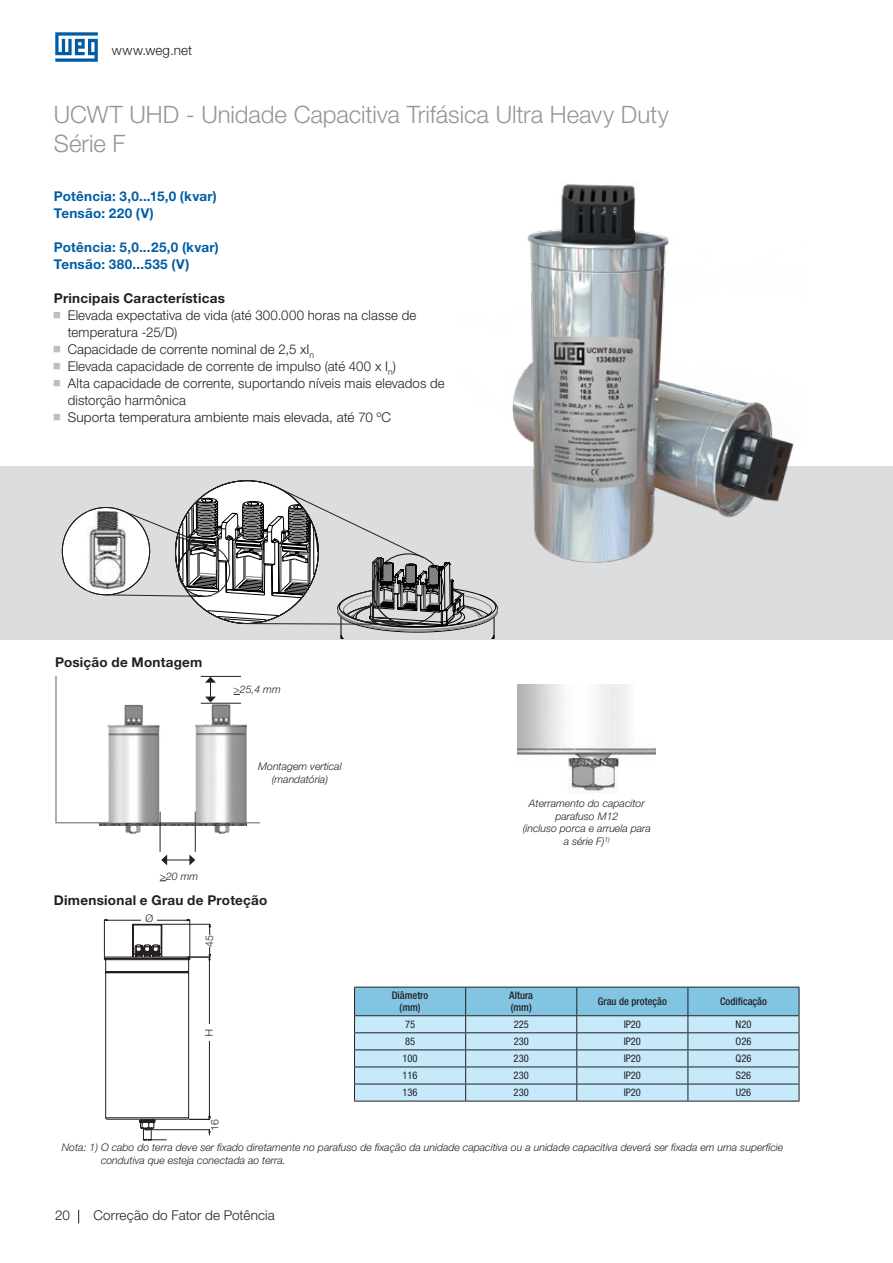
<style>
.page{position:relative;width:893px;height:1263px;background:#fff}
.page>*{position:absolute;margin:0;border:0;box-sizing:border-box;transform-origin:0 0}
.t1{font:300 24px/28.8px "Helvetica Neue LT Pro";color:#949698}
.t2{font:300 13.5px/17px "Helvetica Neue LT Pro";letter-spacing:.01em;color:#231f20}
.t3{font:700 13.5px/17px "Helvetica Neue LT Pro";letter-spacing:.02em;color:#005da4}
.t4{font:700 13.5px "Helvetica Neue LT Pro";letter-spacing:.02em;color:#231f20}
.t5{font:italic 300 10.5px/12.6px "Helvetica Neue LT Pro";color:#231f20;text-align:center}
.t6{font:condensed 10.5px "Helvetica Neue LT Pro";color:#231f20}
.t7{font:500 condensed 10.5px/12.6px "Helvetica Neue LT Pro";color:#231f20;text-align:center}
.t8{font:300 10.5px "Helvetica Neue LT Pro";color:#231f20}
</style>
<div class="page">
<svg style="left:55px;top:32px;width:43px;height:30px"></svg>
<svg style="left:78px;top:1210px;width:1px;height:13px"></svg>
<div style="left:0;top:466px;width:893px;height:174px;background:#dcddde"></div>
<svg style="left:103px;top:919px;width:108px;height:222px"></svg>
<div style="left:206px;top:935px;width:7px;height:12px;background:#fff"></div>
<div style="left:205px;top:1024px;width:8px;height:17px;background:#fff"></div>
<div style="left:142px;top:908px;width:15px;height:14px;background:#fff"></div>
<svg style="left:354px;top:987px;width:446px;height:114px;background:#aed7eb"></svg>
<hr style="left:354px;top:1032px;width:112px;height:1px;background:#231f20">
<hr style="left:354px;top:1049px;width:112px;height:1px;background:#231f20">
<hr style="left:354px;top:1066px;width:112px;height:1px;background:#231f20">
<hr style="left:354px;top:1084px;width:112px;height:1px;background:#231f20">
<hr style="left:354px;top:1101px;width:112px;height:1px;background:#231f20">
<hr style="left:466px;top:1032px;width:111px;height:1px;background:#231f20">
<hr style="left:466px;top:1049px;width:111px;height:1px;background:#231f20">
<hr style="left:466px;top:1066px;width:111px;height:1px;background:#231f20">
<hr style="left:466px;top:1084px;width:111px;height:1px;background:#231f20">
<hr style="left:466px;top:1101px;width:111px;height:1px;background:#231f20">
<hr style="left:577px;top:1032px;width:111px;height:1px;background:#231f20">
<hr style="left:577px;top:1049px;width:111px;height:1px;background:#231f20">
<hr style="left:577px;top:1066px;width:111px;height:1px;background:#231f20">
<hr style="left:577px;top:1084px;width:111px;height:1px;background:#231f20">
<hr style="left:577px;top:1101px;width:111px;height:1px;background:#231f20">
<hr style="left:688px;top:1032px;width:111px;height:1px;background:#231f20">
<hr style="left:688px;top:1049px;width:111px;height:1px;background:#231f20">
<hr style="left:688px;top:1066px;width:111px;height:1px;background:#231f20">
<hr style="left:688px;top:1084px;width:111px;height:1px;background:#231f20">
<hr style="left:688px;top:1101px;width:111px;height:1px;background:#231f20">
<svg style="left:62px;top:480px;width:436px;height:159px"></svg>
<img style="left:100px;top:824px;width:147px;height:2px">
<img style="left:114px;top:824px;width:39px;height:9px">
<img style="left:203px;top:824px;width:39px;height:9px">
<svg style="left:55px;top:675px;width:205px;height:149px"></svg>
<hr style="left:160px;top:812px;width:1px;height:40px;background:#231f20">
<hr style="left:195px;top:812px;width:1px;height:40px;background:#231f20">
<svg style="left:161px;top:854px;width:34px;height:11px"></svg>
<img style="left:108px;top:704px;width:138px;height:118px">
<img style="left:518px;top:684px;width:138px;height:109px">
<img style="left:461px;top:182px;width:333px;height:395px">
<p class="t2" style="left:112px;top:42px;width:82px">www.weg.net</p>
<h1 class="t1" style="left:54px;top:100px;width:616px">UCWT UHD - Unidade Capacitiva Trifásica Ultra Heavy Duty<br>Série F</h1>
<p class="t3" style="left:54px;top:187px;width:165px">Potência: 3,0...15,0 (kvar)<br>Tensão: 220 (V)</p>
<p class="t3" style="left:54px;top:238px;width:167px">Potência: 5,0...25,0 (kvar)<br>Tensão: 380...535 (V)</p>
<p class="t2" style="left:68px;top:306px;width:378px">Elevada expectativa de vida (até 300.000 horas na classe de temperatura -25/D)<br>Capacidade de corrente nominal de 2,5 xI<sub>n<br></sub>Elevada capacidade de corrente de impulso (até 400 x I<sub>n</sub>)<br>Alta capacidade de corrente, suportando níveis mais elevados de distorção harmônica<br>Suporta temperatura ambiente mais elevada, até 70 ºC</p>
<p class="t4" style="left:54px;top:290px;width:173px">Principais Características</p>
<p class="t4" style="left:55px;top:653px;width:149px">Posição de Montagem</p>
<p class="t5" style="left:234px;top:683px;width:49px">&gt;25,4 mm</p>
<p class="t5" style="left:258px;top:760px;width:85px">Montagem vertical (mandatória)</p>
<p class="t5" style="left:160px;top:869px;width:40px">&gt;20 mm</p>
<p class="t4" style="left:54px;top:892px;width:215px">Dimensional e Grau de Proteção</p>
<p class="t8" style="left:145px;top:912px;width:9px">Ø</p>
<p class="t8" style="left:203px;top:947px;width:13px;rotate:-90deg">45</p>
<p class="t8" style="left:215px;top:1029px;width:9px;rotate:90deg">H</p>
<p class="t8" style="left:208px;top:1131px;width:13px;rotate:-90deg">16</p>
<p class="t5" style="left:523px;top:797px;width:130px">Aterramento do capacitor parafuso M12<br>(incluso porca e arruela para a série F)<sup>1)</sup></p>
<p class="t7" style="left:392px;top:989px;width:38px">Diâmetro (mm)</p>
<p class="t7" style="left:509px;top:989px;width:25px;text-align:left">Altura (mm)</p>
<p class="t7" style="left:598px;top:995px;width:71px">Grau de proteção</p>
<p class="t7" style="left:720px;top:995px;width:48px">Codificação</p>
<p class="t6" style="left:405px;top:1018px;width:12px">75</p>
<p class="t6" style="left:514px;top:1018px;width:17px">225</p>
<p class="t6" style="left:624px;top:1018px;width:19px">IP20</p>
<p class="t6" style="left:735px;top:1018px;width:17px">N20</p>
<p class="t6" style="left:405px;top:1035px;width:12px">85</p>
<p class="t6" style="left:514px;top:1035px;width:17px">230</p>
<p class="t6" style="left:624px;top:1035px;width:19px">IP20</p>
<p class="t6" style="left:735px;top:1035px;width:17px">O26</p>
<p class="t6" style="left:402px;top:1052px;width:17px">100</p>
<p class="t6" style="left:514px;top:1052px;width:17px">230</p>
<p class="t6" style="left:624px;top:1052px;width:19px">IP20</p>
<p class="t6" style="left:735px;top:1052px;width:17px">Q26</p>
<p class="t6" style="left:402px;top:1069px;width:17px">116</p>
<p class="t6" style="left:514px;top:1069px;width:17px">230</p>
<p class="t6" style="left:624px;top:1069px;width:19px">IP20</p>
<p class="t6" style="left:736px;top:1069px;width:17px">S26</p>
<p class="t6" style="left:402px;top:1086px;width:17px">136</p>
<p class="t6" style="left:514px;top:1086px;width:17px">230</p>
<p class="t6" style="left:624px;top:1086px;width:19px">IP20</p>
<p class="t6" style="left:736px;top:1086px;width:17px">U26</p>
<p class="t5" style="left:101px;top:1141px;width:684px;text-align:left;text-indent:-39px">Nota: 1) O cabo do terra deve ser fixado diretamente no parafuso de fixação da unidade capacitiva ou a unidade capacitiva deverá ser fixada em uma superfície condutiva que esteja conectada ao terra.</p>
<p class="t2" style="left:55px;top:1207px;width:16px">20</p>
<p class="t2" style="left:94px;top:1207px;width:183px">Correção do Fator de Potência</p>
</div>
